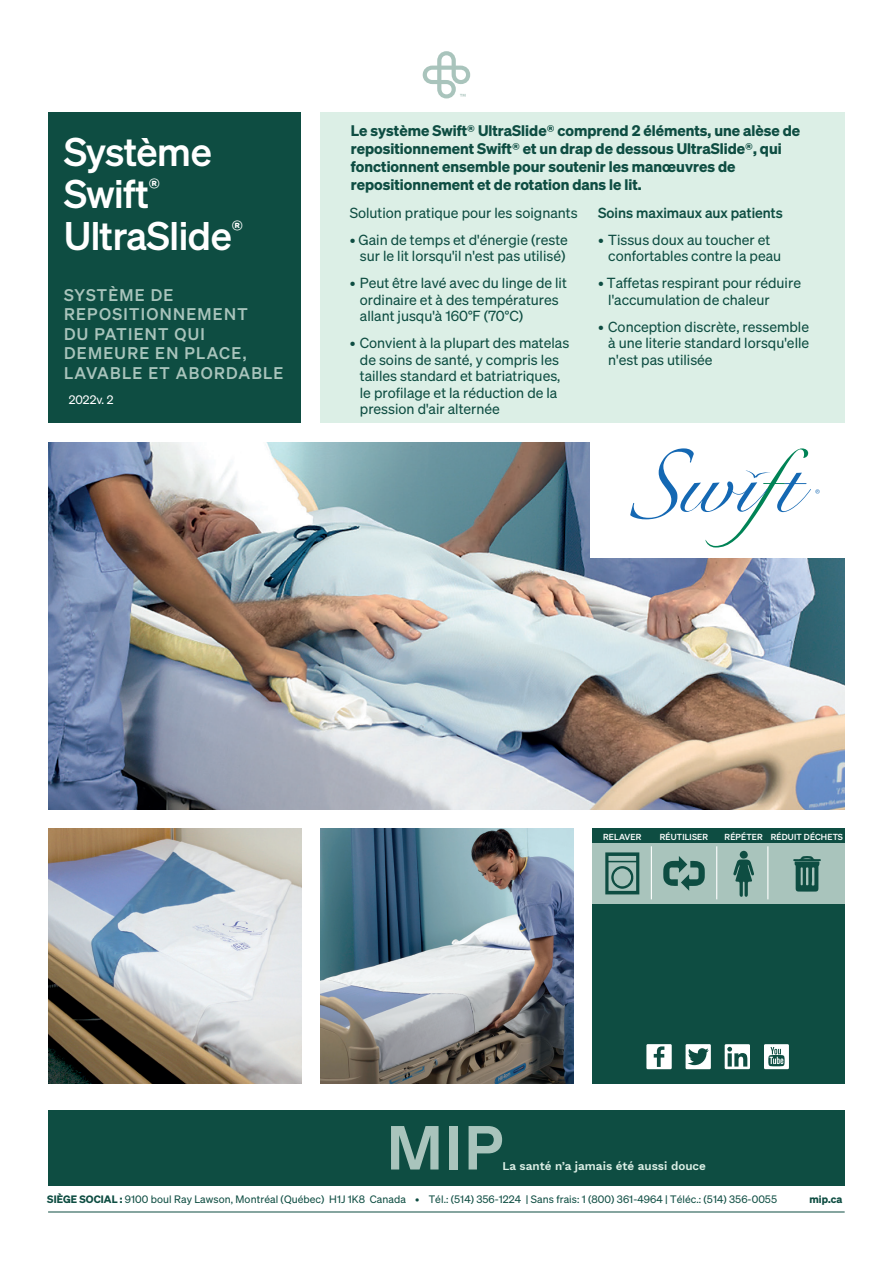
<style>
.page{position:relative;width:893px;height:1263px;background:#fff}
.page>*{position:absolute;margin:0;border:0;box-sizing:border-box;transform-origin:0 0}
.t1{font:39px/42px "Sohne Kraftig";letter-spacing:-.01em;color:#fff}
.t2{font:16.5px/19.5px "Sohne Kraftig";letter-spacing:.08em;color:#a9c4bc}
.t3{font:15px/18px "Sohne Dreiviertelfett";color:#0e4d42}
.t4{font:14.25px/16.5px "Sohne Buch";color:#0e4d42}
.t5{font:14.25px "Sohne Kraftig";color:#0e4d42}
.t6{font:12px "Sohne Buch";letter-spacing:-.005em;color:#fff}
.t7{font:600 11.7px "Work Sans";color:#dcefe6}
.t8{font:10.5px "Sohne Buch";letter-spacing:.005em;color:#0e4d42}
.t9{font:10.5px "Sohne Dreiviertelfett";color:#0e4d42}
.t10{font:8.55px "Sohne Kraftig";letter-spacing:.02em;color:#fff}
.s1{font-family:"Sohne Dreiviertelfett"}
</style>
<div class="page">
<img style="left:48px;top:442px;width:797px;height:368px">
<div style="left:320px;top:112px;width:525px;height:311px;background:#dcefe6"></div>
<div style="left:48px;top:112px;width:253px;height:311px;background:#0e4d42"></div>
<div style="left:48px;top:1110px;width:797px;height:76px;background:#0e4d42"></div>
<svg style="left:391px;top:1126px;width:48px;height:43px"></svg>
<div style="left:449px;top:1126px;width:9px;height:43px;background:#a9c4bc"></div>
<svg style="left:469px;top:1126px;width:33px;height:43px"></svg>
<hr style="left:48px;top:1212px;width:797px;height:1px;background:#0e4d42">
<svg style="left:423px;top:51px;width:47px;height:47px"></svg>
<div style="left:592px;top:829px;width:253px;height:255px;background:#0e4d42"></div>
<svg style="left:686px;top:1044px;width:25px;height:25px"></svg>
<svg style="left:646px;top:1044px;width:26px;height:25px"></svg>
<svg style="left:725px;top:1044px;width:25px;height:25px"></svg>
<svg style="left:764px;top:1044px;width:25px;height:25px"></svg>
<div style="left:592px;top:844px;width:253px;height:60px;background:#a9c4bc"></div>
<svg style="left:605px;top:852px;width:34px;height:42px"></svg>
<svg style="left:663px;top:856px;width:42px;height:35px"></svg>
<svg style="left:733px;top:859px;width:21px;height:38px"></svg>
<div style="left:740px;top:851px;width:8px;height:8px;background:#0e4d42;border-radius:50%"></div>
<svg style="left:793px;top:856px;width:28px;height:35px"></svg>
<hr style="left:651px;top:846px;width:1px;height:53px;background:#fff">
<hr style="left:716px;top:846px;width:1px;height:53px;background:#fff">
<hr style="left:767px;top:846px;width:1px;height:53px;background:#fff">
<img style="left:48px;top:829px;width:253px;height:255px">
<img style="left:320px;top:829px;width:253px;height:255px">
<div style="left:590px;top:441px;width:255px;height:117px;background:#fff"></div>
<svg style="left:630px;top:448px;width:190px;height:99px"></svg>
<h1 class="t1" style="left:64px;top:129px;width:181px">Système<br>Swift<sup>®<br></sup>UltraSlide<sup>®</sup></h1>
<p class="t2" style="left:64px;top:284px;width:221px">SYSTÈME DE<br>REPOSITIONNEMENT<br>DU PATIENT QUI<br>DEMEURE EN PLACE,<br>LAVABLE ET ABORDABLE</p>
<p class="t6" style="left:69px;top:393px;width:46px">2022v. 2</p>
<p class="t3" style="left:351px;top:122px;width:451px">Le système Swift® UltraSlide® comprend 2 éléments, une alèse de repositionnement Swift® et un drap de dessous UltraSlide®, qui fonctionnent ensemble pour soutenir les manœuvres de repositionnement et de rotation dans le lit.</p>
<p class="t4" style="left:350px;top:204px;width:229px">Solution pratique pour les soignants</p>
<p class="t4" style="left:350px;top:231px;width:220px;text-align:center">• Gain de temps et d'énergie (reste sur le lit lorsqu'il n'est pas utilisé)</p>
<p class="t4" style="left:360px;top:275px;width:208px;text-indent:-10px">• Peut être lavé avec du linge de lit ordinaire et à des températures allant jusqu'à 160°F (70°C)</p>
<p class="t4" style="left:360px;top:335px;width:211px;text-indent:-10px">• Convient à la plupart des matelas de soins de santé, y compris les tailles standard et batriatriques, le profilage et la réduction de la pression d'air alternée</p>
<p class="t5" style="left:598px;top:204px;width:186px">Soins maximaux aux patients</p>
<p class="t4" style="left:608px;top:231px;width:174px;text-indent:-10px">• Tissus doux au toucher et confortables contre la peau</p>
<p class="t4" style="left:608px;top:275px;width:194px;text-indent:-10px">• Taffetas respirant pour réduire l'accumulation de chaleur</p>
<p class="t4" style="left:608px;top:318px;width:202px;text-align:justify;text-indent:-10px">• Conception discrète, ressemble à une literie standard lorsqu'elle n'est pas utilisée</p>
<p class="t10" style="left:603px;top:831px;width:40px">RELAVER</p>
<p class="t10" style="left:660px;top:831px;width:50px">RÉUTILISER</p>
<p class="t10" style="left:725px;top:831px;width:120px">RÉPÉTER RÉDUIT DÉCHETS</p>
<p class="t7" style="left:502px;top:1156px;width:205px">La santé n’a jamais été aussi douce</p>
<p class="t8" style="left:47px;top:1193px;width:731px"><span class="s1">SIÈGE SOCIAL :</span> 9100 boul Ray Lawson, Montréal (Québec) H1J 1K8 Canada • Tél.: (514) 356-1224 | Sans frais: 1 (800) 361-4964 | Téléc.: (514) 356-0055</p>
<p class="t9" style="left:809px;top:1192px;width:35px">mip.ca</p>
</div>
